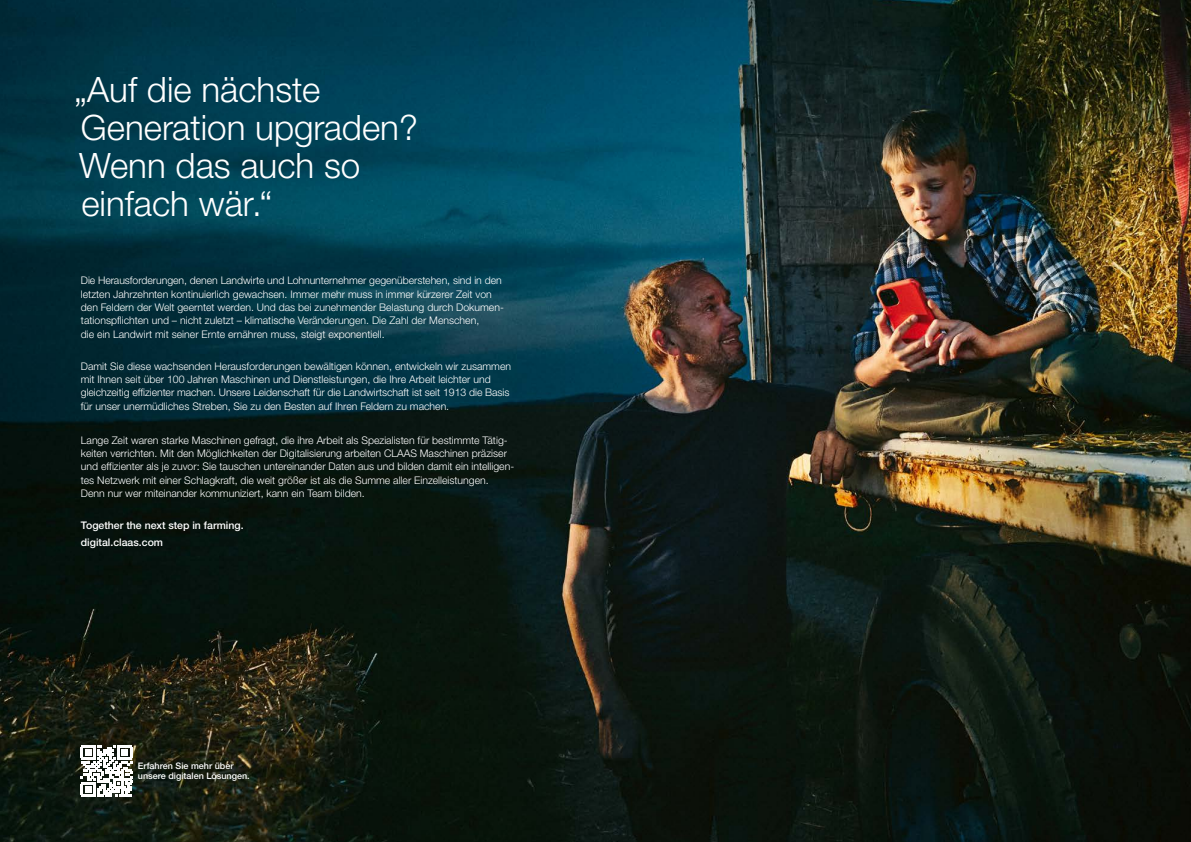
<style>
.page{position:relative;width:1191px;height:842px;background:#fff}
.page>*{position:absolute;margin:0;border:0;box-sizing:border-box;transform-origin:0 0}
.t1{font:300 35px/38px "CLAAS Helvetica Neue";color:#fff}
.t2{font:300 10.5px/13.3px "CLAAS Helvetica Neue";color:#fff}
.t3{font:500 10.5px/17.1px "CLAAS Helvetica Neue";color:#fff}
.t4{font:500 9px/10.5px "CLAAS Helvetica Neue";color:#fff}
</style>
<div class="page">
<img style="left:0;top:0;width:1191px;height:842px">
<svg style="left:81px;top:745px;width:51px;height:51px"></svg>
<h1 class="t1" style="left:74px;top:72px;width:345px">„Auf die nächste<br>Generation upgraden?<br>Wenn das auch so einfach wär.“</h1>
<p class="t2" style="left:81px;top:274px;width:424px">Die Herausforderungen, denen Landwirte und Lohnunternehmer gegenüberstehen, sind in den letzten Jahrzehnten kontinuierlich gewachsen. Immer mehr muss in immer kürzerer Zeit von den Feldern der Welt geerntet werden. Und das bei zunehmender Belastung durch Dokumen&shy;tationspflichten und – nicht zuletzt – klimatische Veränderungen. Die Zahl der Menschen,<br>die ein Landwirt mit seiner Ernte ernähren muss, steigt exponentiell.</p>
<p class="t2" style="left:81px;top:360px;width:432px">Damit Sie diese wachsenden Herausforderungen bewältigen können, entwickeln wir zusammen mit Ihnen seit über 100 Jahren Maschinen und Dienstleistungen, die Ihre Arbeit leichter und gleichzeitig effizienter machen. Unsere Leidenschaft für die Landwirtschaft ist seit 1913 die Basis für unser unermüdliches Streben, Sie zu den Besten auf Ihren Feldern zu machen.</p>
<p class="t2" style="left:81px;top:434px;width:435px">Lange Zeit waren starke Maschinen gefragt, die ihre Arbeit als Spezialisten für bestimmte Tätig&shy;keiten verrichten. Mit den Möglichkeiten der Digitalisierung arbeiten CLAAS Maschinen präziser und effizienter als je zuvor: Sie tauschen untereinander Daten aus und bilden damit ein intelligen&shy;tes Netzwerk mit einer Schlagkraft, die weit größer ist als die Summe aller Einzelleistungen.<br>Denn nur wer miteinander kommuniziert, kann ein Team bilden.</p>
<p class="t3" style="left:81px;top:517px;width:164px">Together the next step in farming. digital.claas.com</p>
<p class="t4" style="left:138px;top:761px;width:113px">Erfahren Sie mehr über unsere digitalen Lösungen.</p>
</div>
